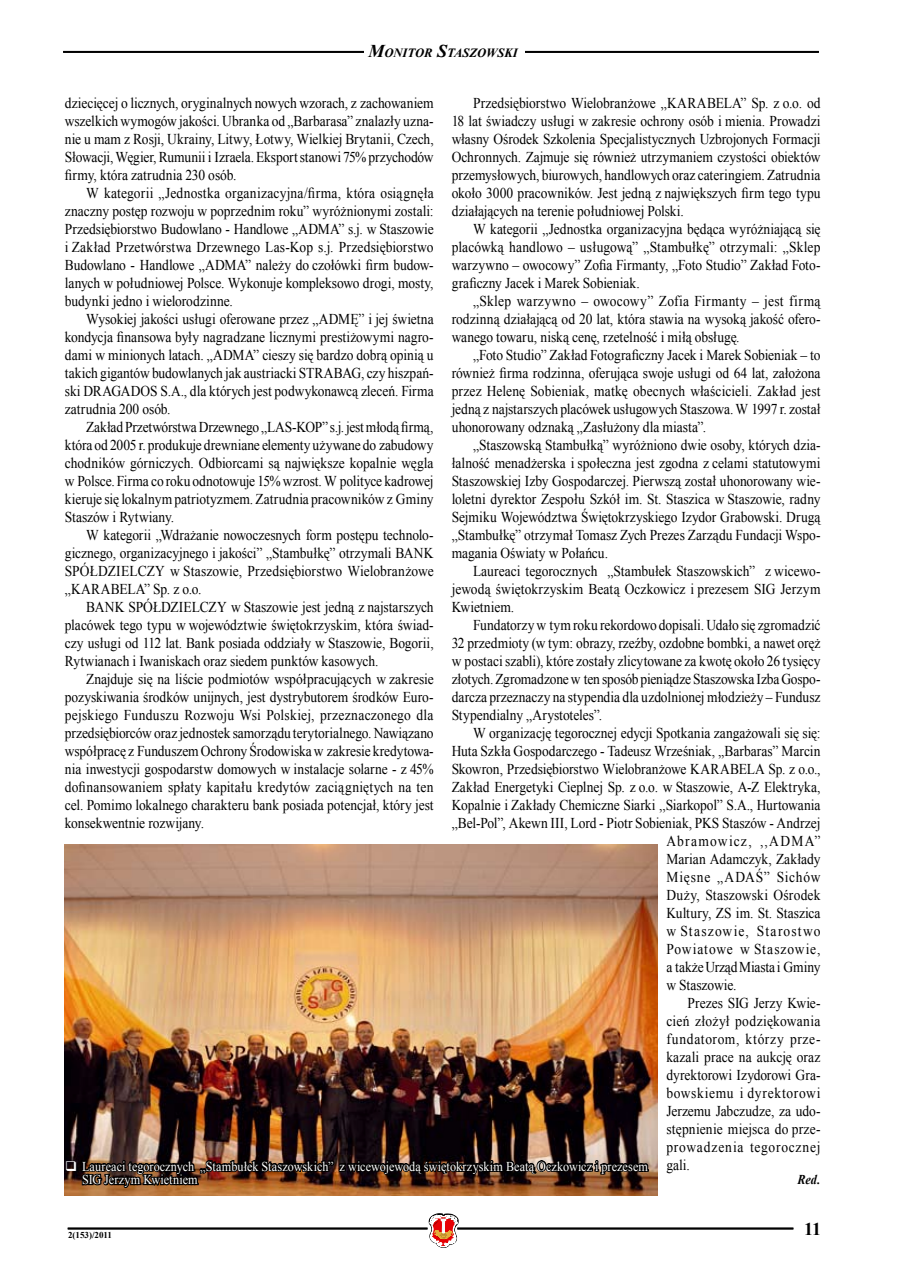
<style>
.page{position:relative;width:904px;height:1276px;background:#fff}
.page>*{position:absolute;margin:0;border:0;box-sizing:border-box;transform-origin:0 0}
.t1{font:700 18px "Times New Roman";color:#000}
.t2{font:15px/18px "Times New Roman";color:#000;text-align:justify;scale:.9 1}
.t3{font:15px "Times New Roman";letter-spacing:.055em;color:#000;scale:.9 1}
.t4{font:15px "Times New Roman";letter-spacing:.02em;color:#000;scale:.9 1}
.t5{font:15px "Times New Roman";letter-spacing:.05em;color:#000;scale:.9 1}
.t6{font:15px "Times New Roman";letter-spacing:.045em;color:#000;scale:.9 1}
.t7{font:15px "Times New Roman";letter-spacing:.085em;color:#000;scale:.9 1}
.t8{font:15px "Times New Roman";letter-spacing:.065em;color:#000;scale:.9 1}
.t9{font:15px "Times New Roman";letter-spacing:.09em;color:#000;scale:.9 1}
.t10{font:13.5px/13.5px "Times New Roman";letter-spacing:.005em;color:#fefefe;scale:.9 1}
.t11{font:italic 700 13.5px "Times New Roman";color:#000;scale:.9 1}
.t12{font:italic 700 12.6px "Times New Roman";color:#000}
.t13{font:700 9px "Times New Roman";color:#000}
.s1{font-size:18px}
</style>
<div class="page">
<svg style="left:429px;top:1213px;width:29px;height:34px"></svg>
<hr style="left:457px;top:1227px;width:336px;height:1px;background:#000">
<hr style="left:457px;top:1228px;width:336px;height:1px;background:#000">
<hr style="left:68px;top:1227px;width:359px;height:1px;background:#000">
<hr style="left:68px;top:1228px;width:359px;height:1px;background:#000">
<hr style="left:63px;top:51px;width:756px;height:1px;background:#000">
<hr style="left:63px;top:52px;width:756px;height:1px;background:#000">
<div style="left:364px;top:41px;width:160px;height:21px;background:#fff"></div>
<img style="left:64px;top:844px;width:594px;height:351px">
<img style="left:80px;top:1151px;width:570px;height:43px">
<p class="t12" style="left:368px;top:44px;width:151px"><span class="s1">M</span>ONITOR <span class="s1">S</span>TASZOWSKI</p>
<p class="t2" style="left:65px;top:94px;width:411px">dziecięcej o licznych, oryginalnych nowych wzorach, z zachowaniem wszelkich wymogów jakości. Ubranka od „Barbarasa” znalazły uzna&shy;nie u mam z Rosji, Ukrainy, Litwy, Łotwy, Wielkiej Brytanii, Czech, Słowacji, Węgier, Rumunii i Izraela. Eksport stanowi 75% przychodów firmy, która zatrudnia 230 osób.</p>
<p class="t2" style="left:65px;top:184px;width:411px;text-indent:21px">W kategorii „Jednostka organizacyjna/firma, która osiągnęła znaczny postęp rozwoju w poprzednim roku” wyróżnionymi zostali:<br>Przedsiębiorstwo Budowlano - Handlowe „ADMA” s.j. w Staszowie i Zakład Przetwórstwa Drzewnego Las-Kop s.j. Przedsiębiorstwo Budowlano - Handlowe „ADMA” należy do czołówki firm budow&shy;lanych w południowej Polsce. Wykonuje kompleksowo drogi, mosty, budynki jedno i wielorodzinne.</p>
<p class="t2" style="left:65px;top:310px;width:411px;text-indent:21px">Wysokiej jakości usługi oferowane przez „ADMĘ” i jej świetna kondycja finansowa były nagradzane licznymi prestiżowymi nagro&shy;dami w minionych latach. „ADMA” cieszy się bardzo dobrą opinią u takich gigantów budowlanych jak austriacki STRABAG, czy hiszpań&shy;ski DRAGADOS S.A., dla których jest podwykonawcą zleceń. Firma zatrudnia 200 osób.</p>
<p class="t2" style="left:65px;top:418px;width:411px;text-indent:21px">Zakład Przetwórstwa Drzewnego „LAS-KOP” s.j. jest młodą firmą, która od 2005 r. produkuje drewniane elementy używane do zabudowy chodników górniczych. Odbiorcami są największe kopalnie węgla w Polsce. Firma co roku odnotowuje 15% wzrost. W polityce kadrowej kieruje się lokalnym patriotyzmem. Zatrudnia pracowników z Gminy Staszów i Rytwiany.</p>
<p class="t2" style="left:65px;top:526px;width:411px;text-indent:21px">W kategorii „Wdrażanie nowoczesnych form postępu technolo&shy;gicznego, organizacyjnego i jakości” „Stambułkę” otrzymali BANK SPÓŁDZIELCZY w Staszowie, Przedsiębiorstwo Wielobranżowe „KARABELA” Sp. z o.o.</p>
<p class="t2" style="left:65px;top:598px;width:411px;text-indent:21px">BANK SPÓŁDZIELCZY w Staszowie jest jedną z najstarszych placówek tego typu w województwie świętokrzyskim, która świad&shy;czy usługi od 112 lat. Bank posiada oddziały w Staszowie, Bogorii, Rytwianach i Iwaniskach oraz siedem punktów kasowych.</p>
<p class="t2" style="left:65px;top:670px;width:411px;text-indent:21px">Znajduje się na liście podmiotów współpracujących w zakresie pozyskiwania środków unijnych, jest dystrybutorem środków Euro&shy;pejskiego Funduszu Rozwoju Wsi Polskiej, przeznaczonego dla przedsiębiorców oraz jednostek samorządu terytorialnego. Nawiązano współpracę z Funduszem Ochrony Środowiska w zakresie kredytowa&shy;nia inwestycji gospodarstw domowych w instalacje solarne - z 45% dofinansowaniem spłaty kapitału kredytów zaciągniętych na ten cel. Pomimo lokalnego charakteru bank posiada potencjał, który jest konsekwentnie rozwijany.</p>
<p class="t2" style="left:452px;top:94px;width:411px;text-indent:21px">Przedsiębiorstwo Wielobranżowe „KARABELA” Sp. z o.o. od 18 lat świadczy usługi w zakresie ochrony osób i mienia. Prowadzi własny Ośrodek Szkolenia Specjalistycznych Uzbrojonych Formacji Ochronnych. Zajmuje się również utrzymaniem czystości obiektów przemysłowych, biurowych, handlowych oraz cateringiem. Zatrudnia około 3000 pracowników. Jest jedną z największych firm tego typu działających na terenie południowej Polski.</p>
<p class="t2" style="left:452px;top:220px;width:411px;text-indent:21px">W kategorii „Jednostka organizacyjna będąca wyróżniającą się placówką handlowo – usługową” „Stambułkę” otrzymali: „Sklep warzywno – owocowy” Zofia Firmanty, „Foto Studio” Zakład Foto&shy;graficzny Jacek i Marek Sobieniak.</p>
<p class="t2" style="left:452px;top:292px;width:411px;text-indent:21px">„Sklep warzywno – owocowy” Zofia Firmanty – jest firmą rodzinną działającą od 20 lat, która stawia na wysoką jakość ofero&shy;wanego towaru, niską cenę, rzetelność i miłą obsługę.</p>
<p class="t2" style="left:452px;top:346px;width:411px;text-indent:21px">„Foto Studio” Zakład Fotograficzny Jacek i Marek Sobieniak – to również firma rodzinna, oferująca swoje usługi od 64 lat, założona przez Helenę Sobieniak, matkę obecnych właścicieli. Zakład jest jedną z najstarszych placówek usługowych Staszowa. W 1997 r. został uhonorowany odznaką „Zasłużony dla miasta”.</p>
<p class="t2" style="left:452px;top:436px;width:411px;text-indent:21px">„Staszowską Stambułką” wyróżniono dwie osoby, których dzia&shy;łalność menadżerska i społeczna jest zgodna z celami statutowymi Staszowskiej Izby Gospodarczej. Pierwszą został uhonorowany wie&shy;loletni dyrektor Zespołu Szkół im. St. Staszica w Staszowie, radny Sejmiku Województwa Świętokrzyskiego Izydor Grabowski. Drugą „Stambułkę” otrzymał Tomasz Zych Prezes Zarządu Fundacji Wspo&shy;magania Oświaty w Połańcu.</p>
<p class="t2" style="left:452px;top:562px;width:411px;text-indent:21px">Laureaci tegorocznych „Stambułek Staszowskich” z wicewo&shy;jewodą świętokrzyskim Beatą Oczkowicz i prezesem SIG Jerzym Kwietniem.</p>
<p class="t2" style="left:452px;top:616px;width:411px;text-indent:21px">Fundatorzy w tym roku rekordowo dopisali. Udało się zgromadzić 32 przedmioty (w tym: obrazy, rzeźby, ozdobne bombki, a nawet oręż w postaci szabli), które zostały zlicytowane za kwotę około 26 tysięcy złotych. Zgromadzone w ten sposób pieniądze Staszowska Izba Gospo&shy;darcza przeznaczy na stypendia dla uzdolnionej młodzieży – Fundusz Stypendialny „Arystoteles”.</p>
<p class="t2" style="left:473px;top:724px;width:387px">W organizację tegorocznej edycji Spotkania zangażowali się się:</p>
<p class="t2" style="left:452px;top:742px;width:411px">Huta Szkła Gospodarczego - Tadeusz Wrześniak, ,,Barbaras” Marcin</p>
<p class="t2" style="left:452px;top:760px;width:411px">Skowron, Przedsiębiorstwo Wielobranżowe KARABELA Sp. z o.o.,</p>
<p class="t2" style="left:452px;top:778px;width:411px">Zakład Energetyki Cieplnej Sp. z o.o. w Staszowie, A-Z Elektryka,</p>
<p class="t2" style="left:452px;top:796px;width:411px">Kopalnie i Zakłady Chemiczne Siarki ,,Siarkopol” S.A., Hurtowania</p>
<p class="t2" style="left:452px;top:814px;width:411px">„Bel-Pol”, Akewn III, Lord - Piotr Sobieniak, PKS Staszów - Andrzej</p>
<p class="t9" style="left:666px;top:831px;width:173px">Abramowicz, ,,ADMA”</p>
<p class="t2" style="left:666px;top:850px;width:173px">Marian Adamczyk, Zakłady</p>
<p class="t3" style="left:666px;top:867px;width:173px">Mięsne „ADAŚ” Sichów</p>
<p class="t2" style="left:666px;top:886px;width:173px">Duży, Staszowski Ośrodek</p>
<p class="t2" style="left:666px;top:904px;width:173px">Kultury, ZS im. St. Staszica</p>
<p class="t7" style="left:666px;top:921px;width:173px">w Staszowie, Starostwo</p>
<p class="t8" style="left:666px;top:939px;width:173px">Powiatowe w Staszowie,</p>
<p class="t2" style="left:666px;top:958px;width:173px">a także Urząd Miasta i Gminy</p>
<p class="t2" style="left:666px;top:976px;width:79px">w Staszowie.</p>
<p class="t2" style="left:687px;top:994px;width:149px">Prezes SIG Jerzy Kwie-</p>
<p class="t4" style="left:666px;top:1011px;width:173px">cień złożył podziękowania</p>
<p class="t5" style="left:666px;top:1029px;width:173px">fundatorom, którzy prze-</p>
<p class="t2" style="left:666px;top:1048px;width:173px">kazali prace na aukcję oraz</p>
<p class="t2" style="left:666px;top:1066px;width:173px">dyrektorowi Izydorowi Gra-</p>
<p class="t6" style="left:666px;top:1083px;width:173px">bowskiemu i dyrektorowi</p>
<p class="t2" style="left:666px;top:1102px;width:173px">Jerzemu Jabczudze, za udo-</p>
<p class="t2" style="left:666px;top:1120px;width:173px">stępnienie miejsca do prze-</p>
<p class="t3" style="left:666px;top:1137px;width:173px">prowadzenia tegorocznej</p>
<p class="t2" style="left:666px;top:1156px;width:27px">gali.</p>
<p class="t11" style="left:797px;top:1170px;width:27px">RED.</p>
<p class="t10" style="left:82px;top:1159px;width:630px;text-indent:-17px">❑ Laureaci tegorocznych „Stambułek Staszowskich” z wicewojewodą świętokrzyskim Beatą Oczkowicz i prezesem<br>SIG Jerzym Kwietniem</p>
<p class="t13" style="left:68px;top:1229px;width:46px">2(153)/2011</p>
<p class="t1" style="left:804px;top:1216px;width:19px">11</p>
</div>
